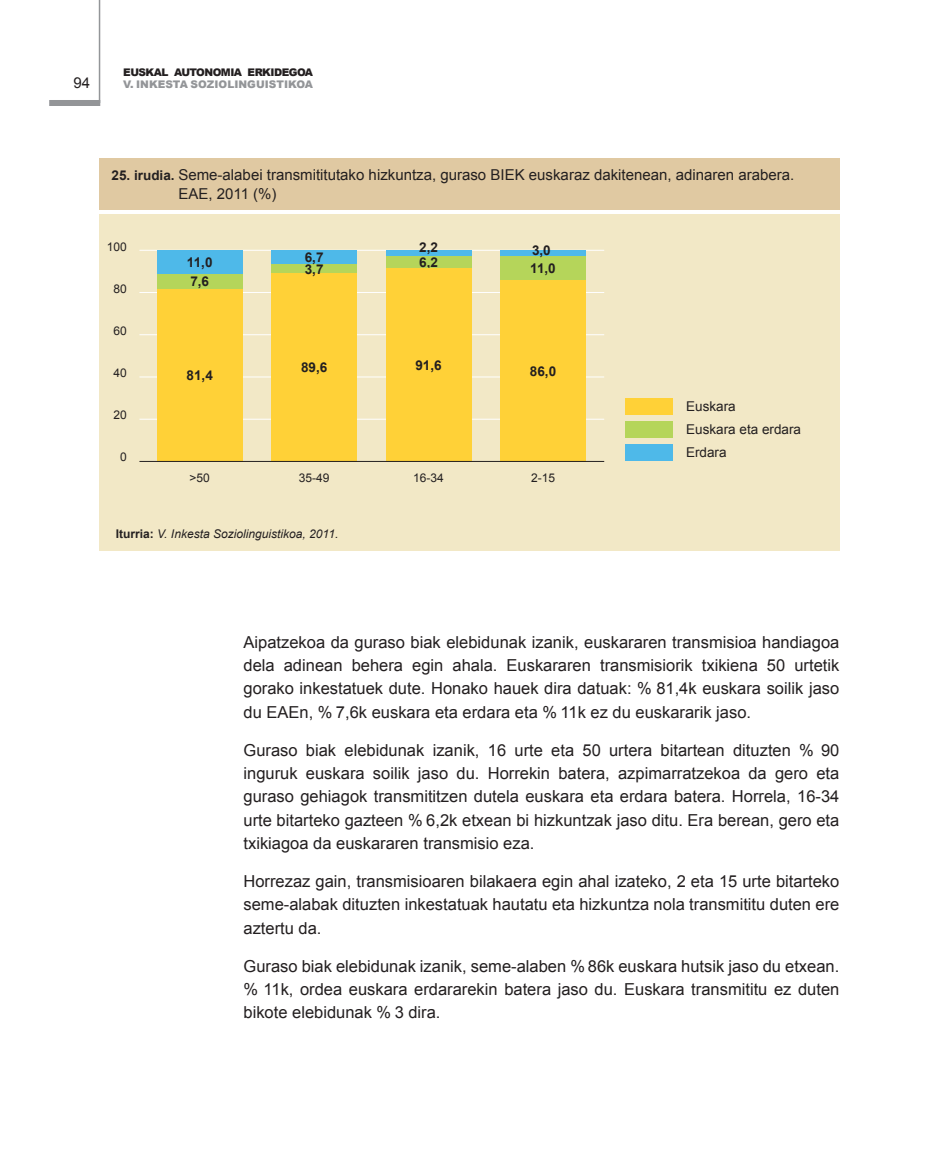
<style>
.page{position:relative;width:937px;height:1149px;background:#fff}
.page>*{position:absolute;margin:0;border:0;box-sizing:border-box;transform-origin:0 0}
.t1{font:16.5px/23.2px "Arial";color:#231f20;text-align:justify}
.t2{font:15px "Arial";color:#231f20}
.t3{font:700 13.5px/11.9px "Arial";color:#231f20}
.t4{font:13.5px/23px "Arial";color:#231f20}
.t5{font:italic 12px "Arial";color:#231f20}
.t6{font:12px "Arial";color:#231f20}
.t7{font:900 10.5px "Arial";color:#939598}
.t8{font:900 10.5px "Arial";letter-spacing:-.05em;color:#231f20}
.s1{font-weight:700;font-size:13.5px}
.s2{font-weight:700;font-style:normal}
</style>
<div class="page">
<hr style="left:99px;top:0;width:1px;height:103px;background:#939598">
<div style="left:49px;top:100px;width:51px;height:6px;background:#939598"></div>
<div style="left:99px;top:215px;width:740px;height:335px;background:#f2e8c6"></div>
<div style="left:625px;top:398px;width:48px;height:16px;background:#ffd137"></div>
<div style="left:625px;top:421px;width:48px;height:16px;background:#b5d55a"></div>
<div style="left:625px;top:444px;width:48px;height:16px;background:#4eb9e9"></div>
<div style="left:99px;top:158px;width:740px;height:51px;background:#e0c9a2"></div>
<hr style="left:139px;top:376px;width:465px;height:1px;background:#fff">
<hr style="left:139px;top:292px;width:465px;height:1px;background:#fff">
<hr style="left:139px;top:334px;width:465px;height:1px;background:#fff">
<hr style="left:139px;top:250px;width:465px;height:1px;background:#fff">
<hr style="left:139px;top:419px;width:465px;height:1px;background:#fff">
<div style="left:157px;top:288px;width:85px;height:173px;background:#ffd137"></div>
<div style="left:157px;top:273px;width:85px;height:16px;background:#b5d55a"></div>
<div style="left:157px;top:250px;width:85px;height:23px;background:#4eb9e9"></div>
<div style="left:386px;top:255px;width:85px;height:13px;background:#b5d55a"></div>
<div style="left:386px;top:268px;width:85px;height:193px;background:#ffd137"></div>
<div style="left:386px;top:250px;width:85px;height:5px;background:#4eb9e9"></div>
<div style="left:271px;top:272px;width:85px;height:189px;background:#ffd137"></div>
<div style="left:271px;top:264px;width:85px;height:8px;background:#b5d55a"></div>
<div style="left:271px;top:250px;width:85px;height:14px;background:#4eb9e9"></div>
<div style="left:500px;top:280px;width:85px;height:181px;background:#ffd137"></div>
<div style="left:500px;top:250px;width:85px;height:7px;background:#4eb9e9"></div>
<div style="left:500px;top:257px;width:85px;height:23px;background:#b5d55a"></div>
<hr style="left:139px;top:461px;width:465px;height:1px;background:#231f20">
<p class="t2" style="left:73px;top:73px;width:18px">94</p>
<p class="t8" style="left:123px;top:64px;width:191px">EUSKAL AUTONOMIA ERKIDEGOA</p>
<p class="t7" style="left:123px;top:77px;width:191px">V. INKESTA SOZIOLINGUISTIKOA</p>
<p class="t2" style="left:111px;top:164px;width:388px"><span class="s1">25. irudia.</span> Seme-alabei transmititutako hizkuntza, guraso biek</p>
<p class="t2" style="left:528px;top:164px;width:267px">euskaraz dakitenean, adinaren arabera.</p>
<p class="t2" style="left:178px;top:184px;width:100px">EAE, 2011 (%)</p>
<p class="t6" style="left:107px;top:239px;width:22px">100</p>
<p class="t6" style="left:113px;top:281px;width:15px">80</p>
<p class="t6" style="left:113px;top:323px;width:15px">60</p>
<p class="t6" style="left:113px;top:365px;width:15px">40</p>
<p class="t6" style="left:113px;top:407px;width:15px">20</p>
<p class="t6" style="left:120px;top:449px;width:8px">0</p>
<p class="t3" style="left:419px;top:242px;width:20px">2,2</p>
<p class="t3" style="left:304px;top:251px;width:20px">6,7<br>3,7</p>
<p class="t3" style="left:187px;top:256px;width:27px">11,0</p>
<p class="t3" style="left:419px;top:256px;width:20px">6,2</p>
<p class="t3" style="left:190px;top:276px;width:20px">7,6</p>
<p class="t3" style="left:186px;top:370px;width:28px">81,4</p>
<p class="t6" style="left:189px;top:470px;width:22px">&gt;50</p>
<p class="t3" style="left:301px;top:361px;width:28px">89,6</p>
<p class="t6" style="left:299px;top:470px;width:32px">35-49</p>
<p class="t3" style="left:415px;top:359px;width:28px">91,6</p>
<p class="t6" style="left:413px;top:470px;width:32px">16-34</p>
<p class="t5" style="left:116px;top:526px;width:224px"><span class="s2">Iturria:</span> V. Inkesta Soziolinguistikoa, 2011.</p>
<p class="t3" style="left:532px;top:245px;width:20px">3,0</p>
<p class="t3" style="left:530px;top:263px;width:27px">11,0</p>
<p class="t3" style="left:529px;top:365px;width:28px">86,0</p>
<p class="t6" style="left:530px;top:470px;width:26px">2-15</p>
<p class="t4" style="left:685px;top:395px;width:116px">Euskara<br>Euskara eta erdara<br>Erdara</p>
<p class="t1" style="left:243px;top:630px;width:597px">Aipatzekoa da guraso biak elebidunak izanik, euskararen transmisioa handiagoa dela adinean behera egin ahala. Euskararen transmisiorik txikiena 50 urtetik gorako inkestatuek dute. Honako hauek dira datuak: % 81,4k euskara soilik jaso du EAEn, % 7,6k euskara eta erdara eta % 11k ez du euskararik jaso.</p>
<p class="t1" style="left:243px;top:738px;width:597px">Guraso biak elebidunak izanik, 16 urte eta 50 urtera bitartean dituzten % 90 inguruk euskara soilik jaso du. Horrekin batera, azpimarratzekoa da gero eta guraso gehiagok transmititzen dutela euskara eta erdara batera. Horrela, 16-34 urte bitarteko gazteen % 6,2k etxean bi hizkuntzak jaso ditu. Era berean, gero eta txikiagoa da euskararen transmisio eza.</p>
<p class="t1" style="left:243px;top:869px;width:597px">Horrezaz gain, transmisioaren bilakaera egin ahal izateko, 2 eta 15 urte bitarteko seme-alabak dituzten inkestatuak hautatu eta hizkuntza nola transmititu duten ere aztertu da.</p>
<p class="t1" style="left:243px;top:954px;width:597px">Guraso biak elebidunak izanik, seme-alaben % 86k euskara hutsik jaso du etxean. % 11k, ordea euskara erdararekin batera jaso du. Euskara transmititu ez duten bikote elebidunak % 3 dira.</p>
</div>
